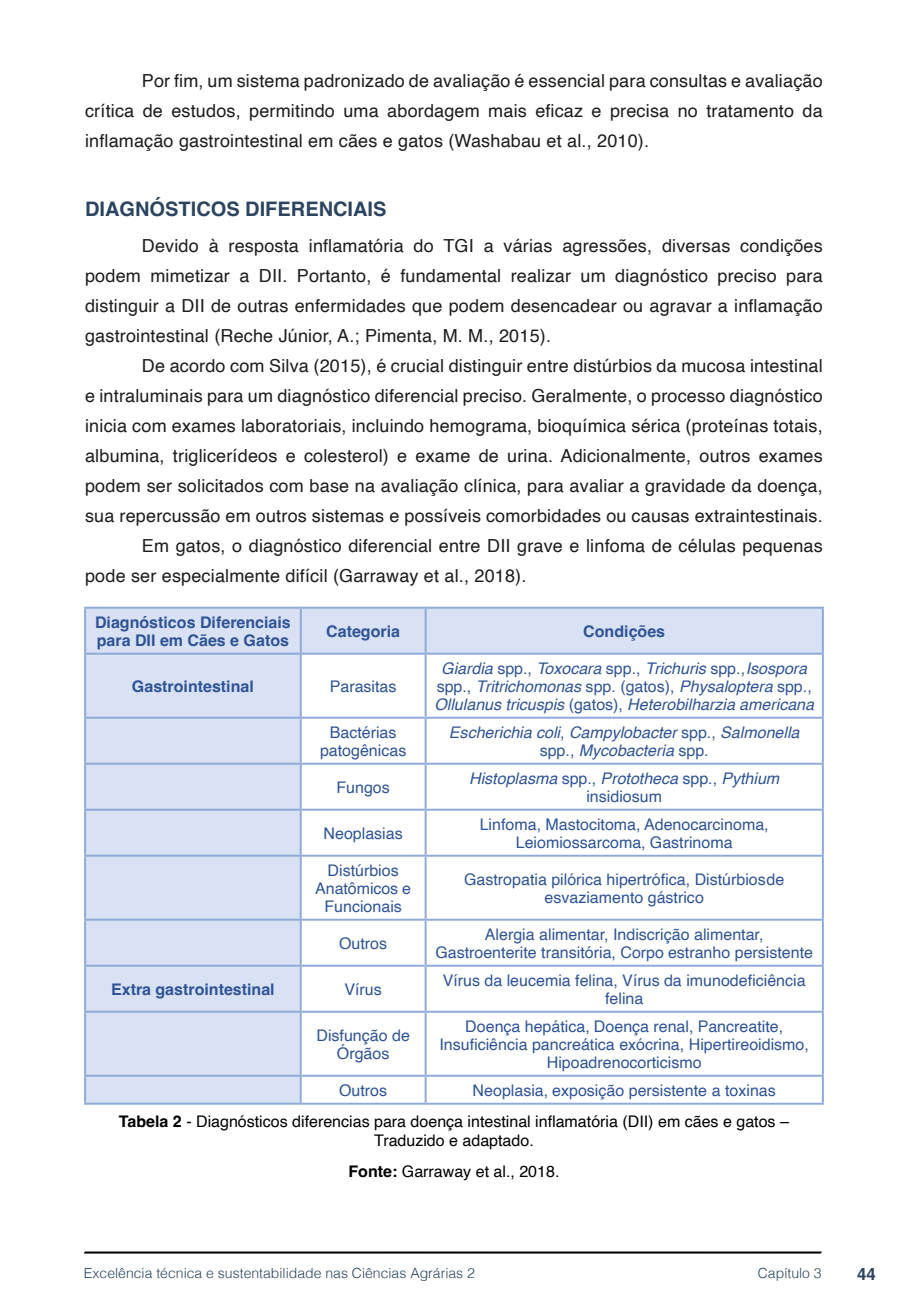
<style>
.page{position:relative;width:908px;height:1304px;background:#fff}
.page>*{position:absolute;margin:0;border:0;box-sizing:border-box;transform-origin:0 0}
.TITULOS{font:700 20px "Helvetica";color:#2b445f}
.txt{font:18px/30px "Helvetica";letter-spacing:.01em;color:#1d1d1b;text-align:justify}
.t1{font:700 16.8px "Helvetica";color:#2b445f}
.tab_txt{font:16px/18px "Helvetica";color:#2e5497;text-align:center}
.tab_txt-2{font:italic 16px/18px "Helvetica";color:#2e5497;text-align:center}
.imagens_graf_tab{font:16px/19.2px "Helvetica";color:#000;text-align:center}
.tab_txt-3{font:700 16px/18px "Helvetica";color:#2e5497}
.t2{font:300 14px "Helvetica";color:#2b445f}
.s1{font-style:normal}
.s2{font-weight:700}
</style>
<div class="page">
<svg style="left:84px;top:1251px;width:737px;height:3px"></svg>
<svg style="left:86px;top:609px;width:735px;height:494px"></svg>
<hr style="left:84px;top:607px;width:216px;height:2px;background:#8faad9">
<hr style="left:84px;top:609px;width:2px;height:44px;background:#8faad9">
<hr style="left:300px;top:607px;width:125px;height:2px;background:#8faad9">
<hr style="left:299px;top:609px;width:2px;height:44px;background:#8faad9">
<hr style="left:425px;top:607px;width:398px;height:2px;background:#8faad9">
<hr style="left:424px;top:609px;width:2px;height:44px;background:#8faad9">
<hr style="left:821px;top:609px;width:2px;height:44px;background:#8faad9">
<hr style="left:84px;top:653px;width:216px;height:2px;background:#8faad9">
<hr style="left:84px;top:655px;width:2px;height:62px;background:#8faad9">
<hr style="left:300px;top:653px;width:125px;height:2px;background:#8faad9">
<hr style="left:299px;top:655px;width:2px;height:62px;background:#8faad9">
<hr style="left:425px;top:653px;width:398px;height:2px;background:#8faad9">
<hr style="left:424px;top:655px;width:2px;height:62px;background:#8faad9">
<hr style="left:821px;top:655px;width:2px;height:62px;background:#8faad9">
<hr style="left:84px;top:717px;width:216px;height:2px;background:#8faad9">
<hr style="left:84px;top:719px;width:2px;height:44px;background:#8faad9">
<hr style="left:300px;top:717px;width:125px;height:2px;background:#8faad9">
<hr style="left:299px;top:719px;width:2px;height:44px;background:#8faad9">
<hr style="left:425px;top:717px;width:398px;height:2px;background:#8faad9">
<hr style="left:424px;top:719px;width:2px;height:44px;background:#8faad9">
<hr style="left:821px;top:719px;width:2px;height:44px;background:#8faad9">
<hr style="left:84px;top:763px;width:216px;height:2px;background:#8faad9">
<hr style="left:84px;top:765px;width:2px;height:44px;background:#8faad9">
<hr style="left:300px;top:763px;width:125px;height:2px;background:#8faad9">
<hr style="left:299px;top:765px;width:2px;height:44px;background:#8faad9">
<hr style="left:425px;top:763px;width:398px;height:2px;background:#8faad9">
<hr style="left:424px;top:765px;width:2px;height:44px;background:#8faad9">
<hr style="left:821px;top:765px;width:2px;height:44px;background:#8faad9">
<hr style="left:84px;top:809px;width:216px;height:2px;background:#8faad9">
<hr style="left:84px;top:811px;width:2px;height:44px;background:#8faad9">
<hr style="left:300px;top:809px;width:125px;height:2px;background:#8faad9">
<hr style="left:299px;top:811px;width:2px;height:44px;background:#8faad9">
<hr style="left:425px;top:809px;width:398px;height:2px;background:#8faad9">
<hr style="left:424px;top:811px;width:2px;height:44px;background:#8faad9">
<hr style="left:821px;top:811px;width:2px;height:44px;background:#8faad9">
<hr style="left:84px;top:855px;width:216px;height:2px;background:#8faad9">
<hr style="left:84px;top:857px;width:2px;height:62px;background:#8faad9">
<hr style="left:300px;top:855px;width:125px;height:2px;background:#8faad9">
<hr style="left:299px;top:857px;width:2px;height:62px;background:#8faad9">
<hr style="left:425px;top:855px;width:398px;height:2px;background:#8faad9">
<hr style="left:424px;top:857px;width:2px;height:62px;background:#8faad9">
<hr style="left:821px;top:857px;width:2px;height:62px;background:#8faad9">
<hr style="left:84px;top:919px;width:216px;height:2px;background:#8faad9">
<hr style="left:84px;top:921px;width:2px;height:44px;background:#8faad9">
<hr style="left:300px;top:919px;width:125px;height:2px;background:#8faad9">
<hr style="left:299px;top:921px;width:2px;height:44px;background:#8faad9">
<hr style="left:425px;top:919px;width:398px;height:2px;background:#8faad9">
<hr style="left:424px;top:921px;width:2px;height:44px;background:#8faad9">
<hr style="left:821px;top:921px;width:2px;height:44px;background:#8faad9">
<hr style="left:84px;top:965px;width:216px;height:2px;background:#8faad9">
<hr style="left:84px;top:967px;width:2px;height:44px;background:#8faad9">
<hr style="left:300px;top:965px;width:125px;height:2px;background:#8faad9">
<hr style="left:299px;top:967px;width:2px;height:44px;background:#8faad9">
<hr style="left:425px;top:965px;width:398px;height:2px;background:#8faad9">
<hr style="left:424px;top:967px;width:2px;height:44px;background:#8faad9">
<hr style="left:821px;top:967px;width:2px;height:44px;background:#8faad9">
<hr style="left:84px;top:1011px;width:216px;height:2px;background:#8faad9">
<hr style="left:84px;top:1013px;width:2px;height:62px;background:#8faad9">
<hr style="left:300px;top:1011px;width:125px;height:2px;background:#8faad9">
<hr style="left:299px;top:1013px;width:2px;height:62px;background:#8faad9">
<hr style="left:425px;top:1011px;width:398px;height:2px;background:#8faad9">
<hr style="left:424px;top:1013px;width:2px;height:62px;background:#8faad9">
<hr style="left:821px;top:1013px;width:2px;height:62px;background:#8faad9">
<hr style="left:84px;top:1075px;width:216px;height:2px;background:#8faad9">
<hr style="left:84px;top:1077px;width:2px;height:26px;background:#8faad9">
<hr style="left:300px;top:1075px;width:125px;height:2px;background:#8faad9">
<hr style="left:299px;top:1077px;width:2px;height:26px;background:#8faad9">
<hr style="left:425px;top:1075px;width:398px;height:2px;background:#8faad9">
<hr style="left:424px;top:1077px;width:2px;height:26px;background:#8faad9">
<hr style="left:821px;top:1077px;width:2px;height:26px;background:#8faad9">
<hr style="left:84px;top:1103px;width:216px;height:2px;background:#8faad9">
<hr style="left:300px;top:1103px;width:125px;height:2px;background:#8faad9">
<hr style="left:425px;top:1103px;width:398px;height:2px;background:#8faad9">
<p class="txt" style="left:85px;top:66px;width:738px;text-indent:57px">Por fim, um sistema padronizado de avaliação é essencial para consultas e avaliação crítica de estudos, permitindo uma abordagem mais eficaz e precisa no tratamento da inflamação gastrointestinal em cães e gatos (Washabau et al., 2010).</p>
<p class="TITULOS" style="left:85px;top:197px;width:303px">DIAGNÓSTICOS DIFERENCIAIS</p>
<p class="txt" style="left:85px;top:231px;width:738px;text-indent:57px">Devido à resposta inflamatória do TGI a várias agressões, diversas condições podem mimetizar a DII. Portanto, é fundamental realizar um diagnóstico preciso para distinguir a DII de outras enfermidades que podem desencadear ou agravar a inflamação gastrointestinal (Reche Júnior, A.; Pimenta, M. M., 2015).</p>
<p class="txt" style="left:85px;top:351px;width:738px;text-indent:57px">De acordo com Silva (2015), é crucial distinguir entre distúrbios da mucosa intestinal e intraluminais para um diagnóstico diferencial preciso. Geralmente, o processo diagnóstico inicia com exames laboratoriais, incluindo hemograma, bioquímica sérica (proteínas totais, albumina, triglicerídeos e colesterol) e exame de urina. Adicionalmente, outros exames podem ser solicitados com base na avaliação clínica, para avaliar a gravidade da doença, sua repercussão em outros sistemas e possíveis comorbidades ou causas extraintestinais.</p>
<p class="txt" style="left:85px;top:531px;width:738px;text-indent:57px">Em gatos, o diagnóstico diferencial entre DII grave e linfoma de células pequenas pode ser especialmente difícil (Garraway et al., 2018).</p>
<p class="tab_txt-3" style="left:95px;top:615px;width:197px">Diagnósticos Diferenciais para DII em Cães e Gatos</p>
<p class="tab_txt-3" style="left:326px;top:624px;width:75px">Categoria</p>
<p class="tab_txt-3" style="left:583px;top:624px;width:83px">Condições</p>
<p class="tab_txt-3" style="left:132px;top:679px;width:123px">Gastrointestinal</p>
<p class="tab_txt" style="left:329px;top:678px;width:68px">Parasitas</p>
<p class="tab_txt-2" style="left:434px;top:659px;width:381px">Giardia <span class="s1">spp.,</span> Toxocara <span class="s1">spp.,</span> Trichuris <span class="s1">spp.,</span> Isospora <span class="s1">spp.,</span> Tritrichomonas <span class="s1">spp. (gatos),</span> Physaloptera <span class="s1">spp.,<br></span>Ollulanus tricuspis <span class="s1">(gatos),</span> Heterobilharzia americana</p>
<p class="tab_txt" style="left:320px;top:724px;width:88px">Bactérias patogênicas</p>
<p class="tab_txt-2" style="left:449px;top:723px;width:352px">Escherichia coli<span class="s1">,</span> Campylobacter <span class="s1">spp.,</span> Salmonella <span class="s1">spp.,</span> Mycobacteria <span class="s1">spp.</span></p>
<p class="tab_txt" style="left:336px;top:779px;width:55px">Fungos</p>
<p class="tab_txt-2" style="left:469px;top:769px;width:311px">Histoplasma <span class="s1">spp.,</span> Prototheca <span class="s1">spp.,</span> Pythium <span class="s1">insidiosum</span></p>
<p class="tab_txt" style="left:323px;top:825px;width:81px">Neoplasias</p>
<p class="tab_txt" style="left:479px;top:816px;width:290px">Linfoma, Mastocitoma, Adenocarcinoma,<br>Leiomiossarcoma, Gastrinoma</p>
<p class="tab_txt" style="left:315px;top:862px;width:97px">Distúrbios<br>Anatômicos e<br>Funcionais</p>
<p class="tab_txt" style="left:464px;top:871px;width:321px">Gastropatia pilórica hipertrófica, Distúrbios de esvaziamento gástrico</p>
<p class="tab_txt" style="left:339px;top:935px;width:50px">Outros</p>
<p class="tab_txt" style="left:435px;top:926px;width:379px">Alergia alimentar, Indiscrição alimentar,<br>Gastroenterite transitória, Corpo estranho persistente</p>
<p class="tab_txt-3" style="left:111px;top:982px;width:165px">Extra gastrointestinal</p>
<p class="tab_txt" style="left:344px;top:981px;width:39px">Vírus</p>
<p class="tab_txt" style="left:442px;top:972px;width:364px">Vírus da leucemia felina, Vírus da imunodeficiência felina</p>
<p class="tab_txt" style="left:316px;top:1027px;width:95px">Disfunção de<br>Órgãos</p>
<p class="tab_txt" style="left:439px;top:1018px;width:371px">Doença hepática, Doença renal, Pancreatite,<br>Insuficiência pancreática exócrina, Hipertireoidismo,<br>Hipoadrenocorticismo</p>
<p class="tab_txt" style="left:339px;top:1082px;width:50px">Outros</p>
<p class="tab_txt" style="left:472px;top:1082px;width:304px">Neoplasia, exposição persistente a toxinas</p>
<p class="imagens_graf_tab" style="left:119px;top:1112px;width:671px"><span class="s2">Tabela 2</span> - Diagnósticos diferencias para doença intestinal inflamatória (DII) em cães e gatos –<br>Traduzido e adaptado.</p>
<p class="imagens_graf_tab" style="left:348px;top:1162px;width:212px"><span class="s2">Fonte:</span> Garraway et al., 2018.</p>
<p class="t2" style="left:84px;top:1261px;width:392px">Excelência técnica e sustentabilidade nas Ciências Agrárias 2</p>
<p class="t2" style="left:757px;top:1261px;width:65px">Capítulo 3</p>
<p class="t1" style="left:856px;top:1264px;width:20px">44</p>
</div>
